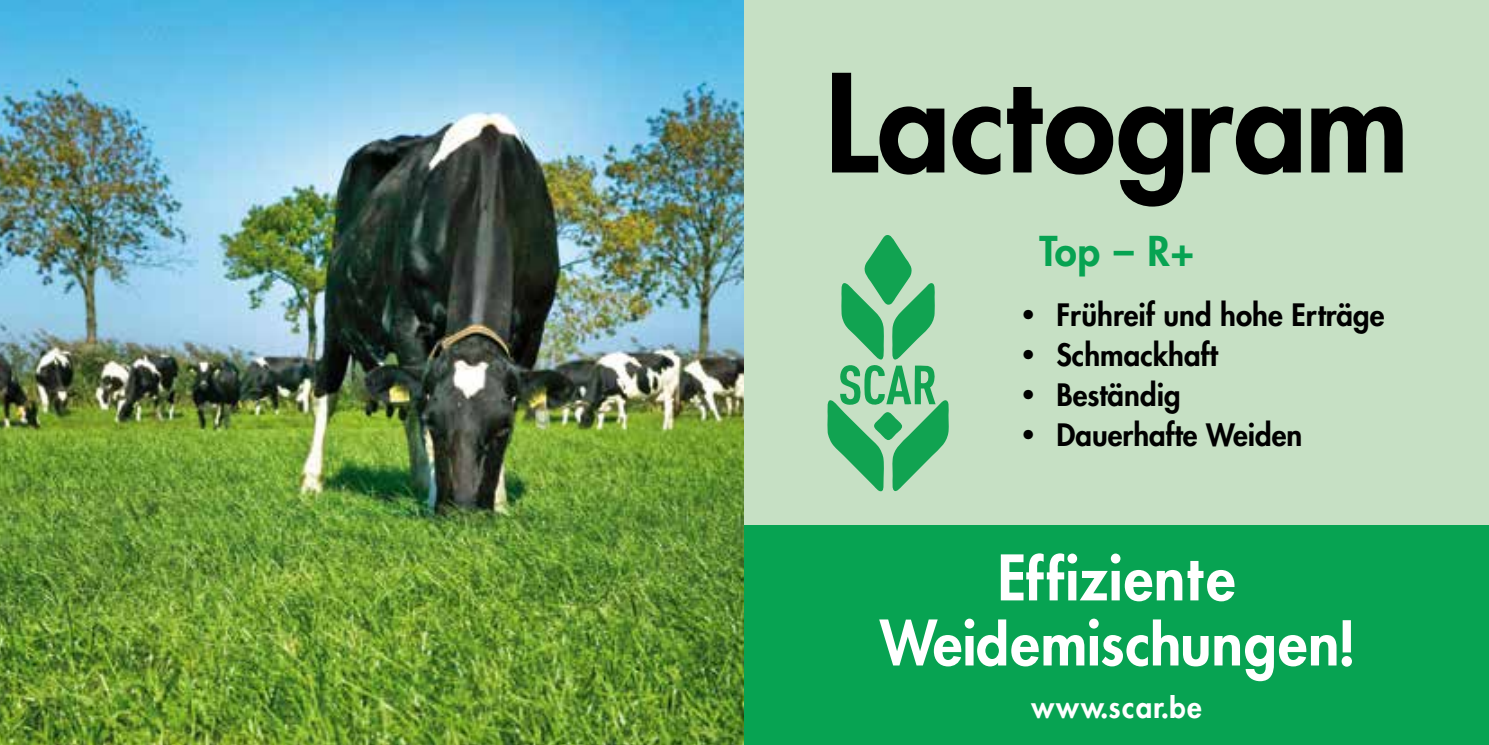
<style>
.page{position:relative;width:1489px;height:745px;background:#fff}
.page>*{position:absolute;margin:0;border:0;box-sizing:border-box;transform-origin:0 0}
.t1{font:700 130px "Barfonts";color:#000}
.t2{font:700 60px/65px "Barfonts";letter-spacing:.025em;color:#fff;text-align:center}
.t3{font:800 40px "Futura Std";color:#07a352}
.t4{font:800 30px "Futura Std";color:#000}
.t5{font:700 30px "Barfonts";letter-spacing:.06em;color:#fff}
.s1{font-size:25px}
</style>
<div class="page">
<img style="left:0;top:0;width:744px;height:744px">
<div style="left:744px;top:0;width:744px;height:744px;background:#c6e0c4"></div>
<div style="left:744px;top:524px;width:744px;height:220px;background:#07a352"></div>
<svg style="left:827px;top:235px;width:122px;height:256px"></svg>
<h1 class="t1" style="left:825px;top:37px;width:585px">Lactogram</h1>
<h3 class="t3" style="left:1039px;top:226px;width:156px">Top – R+</h3>
<p class="t4" style="left:1020px;top:296px;width:365px"><span class="s1">•</span> Frühreif und hohe Erträge</p>
<p class="t4" style="left:1020px;top:336px;width:198px"><span class="s1">•</span> Schmackhaft</p>
<p class="t4" style="left:1020px;top:376px;width:161px"><span class="s1">•</span> Beständig</p>
<p class="t4" style="left:1020px;top:416px;width:283px"><span class="s1">•</span> Dauerhafte Weiden</p>
<h2 class="t2" style="left:880px;top:544px;width:475px">Effiziente<br>Weidemischungen!</h2>
<p class="t5" style="left:1031px;top:686px;width:172px">www.scar.be</p>
</div>
